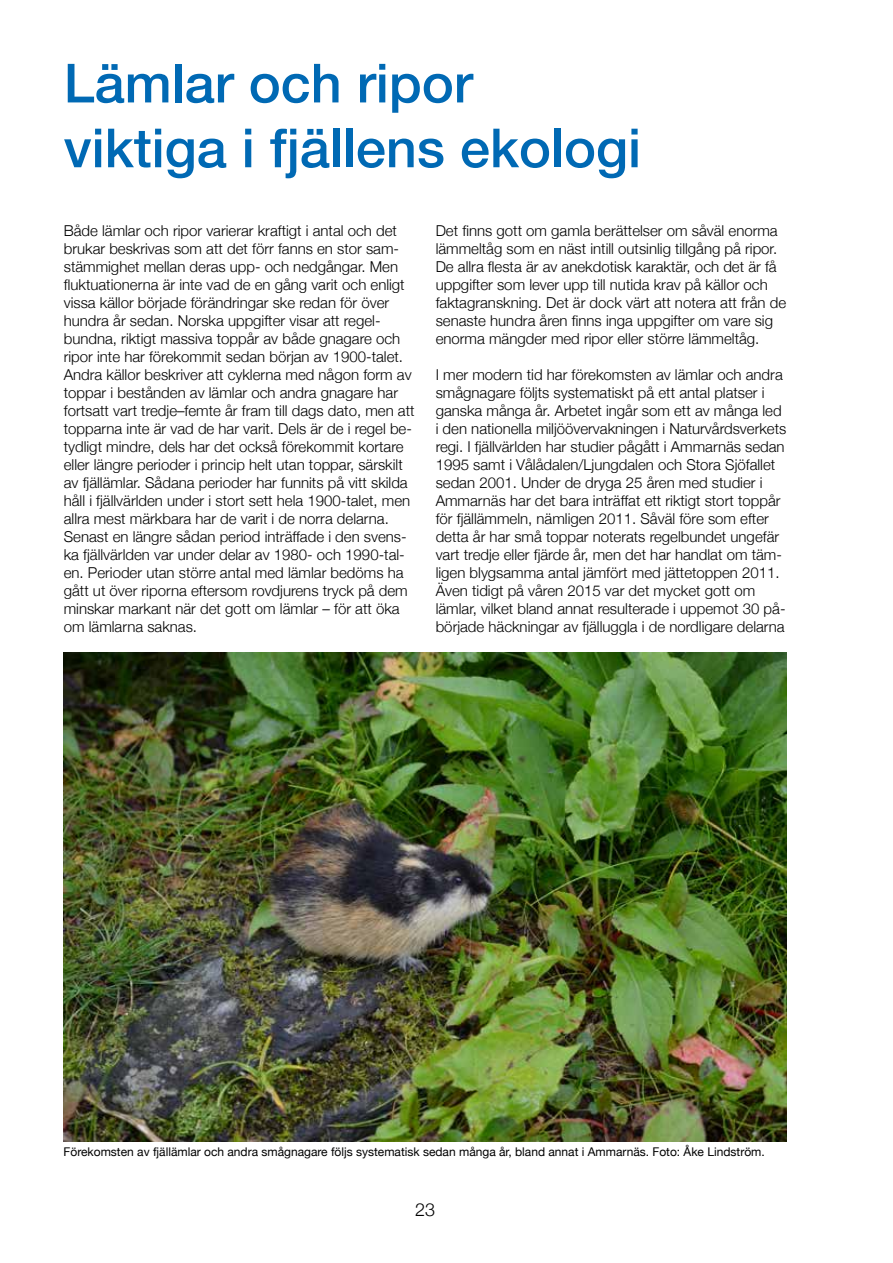
<style>
.page{position:relative;width:893px;height:1263px;background:#fff}
.page>*{position:absolute;margin:0;border:0;box-sizing:border-box;transform-origin:0 0}
.t1{font:500 54px/64.8px "Helvetica Neue";color:#0069b4}
.t2{font:300 18px "Helvetica Neue";color:#000}
.t3{font:300 15px/18px "Helvetica Neue";color:#000}
.t4{font:12px "Helvetica Neue";color:#000}
</style>
<div class="page">
<img style="left:64px;top:653px;width:722px;height:489px">
<h1 class="t1" style="left:64px;top:50px;width:579px">Lämlar och ripor viktiga i fjällens ekologi</h1>
<p class="t3" style="left:64px;top:221px;width:352px">Både lämlar och ripor varierar kraftigt i antal och det brukar beskrivas som att det förr fanns en stor sam&shy;stämmighet mellan deras upp- och nedgångar. Men fluktuationerna är inte vad de en gång varit och enligt vissa källor började förändringar ske redan för över hundra år sedan. Norska uppgifter visar att regel&shy;bundna, riktigt massiva toppår av både gnagare och ripor inte har förekommit sedan början av 1900-talet.<br>Andra källor beskriver att cyklerna med någon form av toppar i bestånden av lämlar och andra gnagare har fortsatt vart tredje–femte år fram till dags dato, men att topparna inte är vad de har varit. Dels är de i regel be&shy;tydligt mindre, dels har det också förekommit kortare eller längre perioder i princip helt utan toppar, särskilt av fjällämlar. Sådana perioder har funnits på vitt skilda håll i fjällvärlden under i stort sett hela 1900-talet, men allra mest märkbara har de varit i de norra delarna.<br>Senast en längre sådan period inträffade i den svens&shy;ka fjällvärlden var under delar av 1980- och 1990-tal&shy;en. Perioder utan större antal med lämlar bedöms ha gått ut över riporna eftersom rovdjurens tryck på dem minskar markant när det gott om lämlar – för att öka om lämlarna saknas.</p>
<p class="t3" style="left:436px;top:221px;width:352px">Det finns gott om gamla berättelser om såväl enorma lämmeltåg som en näst intill outsinlig tillgång på ripor.<br>De allra flesta är av anekdotisk karaktär, och det är få uppgifter som lever upp till nutida krav på källor och faktagranskning. Det är dock värt att notera att från de senaste hundra åren finns inga uppgifter om vare sig enorma mängder med ripor eller större lämmeltåg.</p>
<p class="t3" style="left:436px;top:365px;width:352px">I mer modern tid har förekomsten av lämlar och andra smågnagare följts systematiskt på ett antal platser i ganska många år. Arbetet ingår som ett av många led i den nationella miljöövervakningen i Naturvårdsverkets regi. I fjällvärlden har studier pågått i Ammarnäs sedan 1995 samt i Vålådalen/Ljungdalen och Stora Sjöfallet sedan 2001. Under de dryga 25 åren med studier i Ammarnäs har det bara inträffat ett riktigt stort toppår för fjällämmeln, nämligen 2011. Såväl före som efter detta år har små toppar noterats regelbundet ungefär vart tredje eller fjärde år, men det har handlat om täm&shy;ligen blygsamma antal jämfört med jättetoppen 2011.<br>Även tidigt på våren 2015 var det mycket gott om lämlar, vilket bland annat resulterade i uppemot 30 på&shy;började häckningar av fjälluggla i de nordligare delarna</p>
<p class="t4" style="left:64px;top:1143px;width:703px">Förekomsten av fjällämlar och andra smågnagare följs systematisk sedan många år, bland annat i Ammarnäs. Foto: Åke Lindström.</p>
<p class="t2" style="left:415px;top:1199px;width:22px">23</p>
</div>
